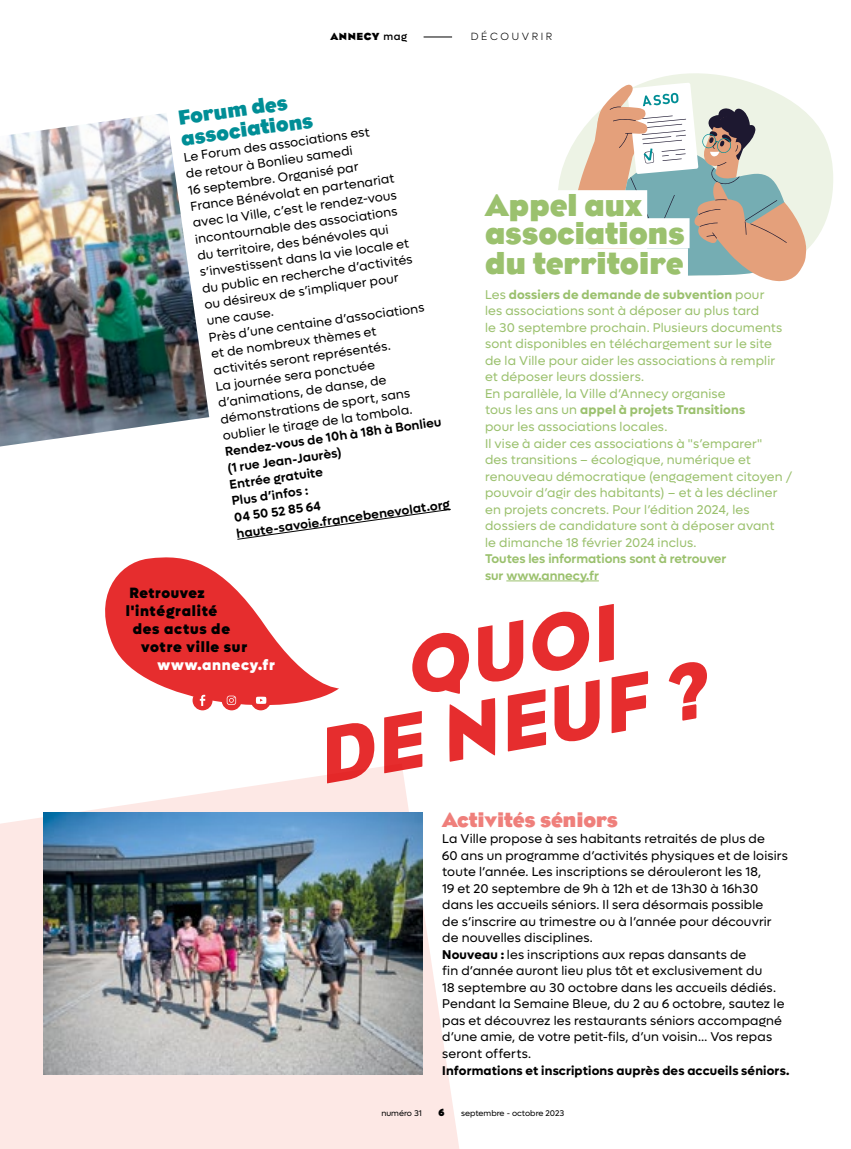
<style>
.page{position:relative;width:851px;height:1149px;background:#fff}
.page>*{position:absolute;margin:0;border:0;box-sizing:border-box;transform-origin:0 0}
.t1{font:italic 81px "Eagle";color:#e62d2e}
.t2{font:700 31.5px "Eagle";letter-spacing:-.01em;color:#9bc16e}
.t3{font:700 21px/21px "Eagle";color:#008e96}
.t4{font:700 21px "Eagle";letter-spacing:-.01em;color:#ef7f7b}
.t5{font:900 15px "Lufga";letter-spacing:.05em;color:#000}
.t6{font:900 15px "Lufga";letter-spacing:.05em;color:#fff}
.Texte_courant{font:12.75px/16.5px "Lufga";letter-spacing:.015em;color:#000}
.Texte_courant-2{font:12.75px/16.5px "Lufga";letter-spacing:.015em;color:#9bc16e}
.Texte_courant-3{font:600 12.75px/16.5px "Lufga";color:#000}
.t7{font:600 12.75px/16.5px "Lufga";color:#9bc16e}
.t8{font:700 10.5px "Eagle";letter-spacing:.05em;color:#000}
.t9{font:300 10.5px "Lufga";letter-spacing:.25em;color:#000}
.t10{font:900 10.5px "Lufga";color:#000}
.t11{font:8.25px "Lufga";color:#000}
.s1{font-family:"Lufga";font-weight:500}
.s2{font-weight:700}
</style>
<div class="page">
<svg style="left:558px;top:73px;width:275px;height:179px"></svg>
<svg style="left:573px;top:83px;width:233px;height:198px"></svg>
<svg style="left:105px;top:557px;width:234px;height:154px;fill:#e62d2e"></svg>
<div style="left:222px;top:690px;width:20px;height:20px;background:#e62d2e;border-radius:50%"></div>
<svg style="left:227px;top:695px;width:9px;height:9px"></svg>
<div style="left:192px;top:690px;width:20px;height:20px;background:#e62d2e;border-radius:50%"></div>
<svg style="left:200px;top:694px;width:5px;height:11px"></svg>
<div style="left:251px;top:690px;width:20px;height:20px;background:#e62d2e;border-radius:50%"></div>
<svg style="left:256px;top:696px;width:10px;height:7px"></svg>
<img style="left:0;top:113px;width:209px;height:333px">
<svg style="left:237px;top:508px;width:214px;height:32px"></svg>
<svg style="left:0;top:764px;width:459px;height:384px;fill:#fde8e5"></svg>
<img style="left:44px;top:812px;width:378px;height:262px">
<div style="left:476px;top:190px;width:171px;height:30px;background:#fff"></div>
<div style="left:476px;top:218px;width:213px;height:30px;background:#fff"></div>
<div style="left:476px;top:248px;width:211px;height:30px;background:#fff"></div>
<hr style="left:506px;top:580px;width:92px;height:1px;background:#9bc16e">
<svg style="left:423px;top:37px;width:29px;height:1px"></svg>
<p class="t8" style="left:330px;top:30px;width:78px">ANNECY <span class="s1">mag</span></p>
<p class="t9" style="left:470px;top:31px;width:83px">DÉCOUVRIR</p>
<p class="t3" style="left:176px;top:107px;width:135px;rotate:-8deg">Forum des associations</p>
<p class="Texte_courant" style="left:182px;top:149px;width:214px;rotate:-8deg">Le Forum des associations est<br>de retour à Bonlieu samedi<br>16 septembre. Organisé par<br>France Bénévolat en partenariat avec la Ville, c’est le rendez-vous incontournable des associations du territoire, des bénévoles qui s’investissent dans la vie locale et du public en recherche d’activités ou désireux de s’impliquer pour une cause.</p>
<p class="Texte_courant" style="left:208px;top:329px;width:219px;rotate:-8deg">Près d’une centaine d’associations et de nombreux thèmes et activités seront représentés.</p>
<p class="Texte_courant" style="left:215px;top:378px;width:193px;rotate:-8deg">La journée sera ponctuée d’animations, de danse, de démonstrations de sport, sans oublier le tirage de la tombola.</p>
<p class="Texte_courant-3" style="left:224px;top:443px;width:220px;rotate:-8deg">Rendez-vous de 10h à 18h à Bonlieu (1 rue Jean-Jaurès)<br>Entrée gratuite</p>
<p class="Texte_courant-3" style="left:231px;top:492px;width:217px;rotate:-8deg">Plus d’infos :<br>04 50 52 85 64 haute-savoie.francebenevolat.org</p>
<p class="t2" style="left:485px;top:185px;width:159px">Appel aux</p>
<p class="t2" style="left:485px;top:213px;width:201px">associations</p>
<p class="t2" style="left:485px;top:243px;width:200px">du territoire</p>
<p class="Texte_courant-2" style="left:485px;top:286px;width:299px">Les <span class="s2">dossiers de demande de subvention</span> pour les associations sont à déposer au plus tard<br>le 30 septembre prochain. Plusieurs documents sont disponibles en téléchargement sur le site de la Ville pour aider les associations à remplir et déposer leurs dossiers.</p>
<p class="Texte_courant-2" style="left:485px;top:385px;width:261px">En parallèle, la Ville d’Annecy organise tous les ans un <span class="s2">appel à projets Transitions </span>pour les associations locales.</p>
<p class="Texte_courant-2" style="left:485px;top:435px;width:309px">Il vise à aider ces associations à "s’emparer"<br>des transitions – écologique, numérique et renouveau démocratique (engagement citoyen / pouvoir d’agir des habitants) – et à les décliner en projets concrets. Pour l’édition 2024, les dossiers de candidature sont à déposer avant<br>le dimanche 18 février 2024 inclus.</p>
<p class="t7" style="left:485px;top:550px;width:243px">Toutes les informations sont à retrouver sur www.annecy.fr</p>
<p class="t5" style="left:130px;top:583px;width:77px">Retrouvez</p>
<p class="t5" style="left:126px;top:601px;width:93px">l'intégralité</p>
<p class="t5" style="left:133px;top:619px;width:99px">des actus de</p>
<p class="t5" style="left:141px;top:637px;width:107px">votre ville sur</p>
<p class="t6" style="left:157px;top:655px;width:119px">www.annecy.fr</p>
<p class="t1" style="left:395px;top:619px;width:215px;rotate:-10deg">QUOI</p>
<p class="t1" style="left:307px;top:707px;width:394px;rotate:-10deg">DE NEUF ?</p>
<p class="t4" style="left:442px;top:806px;width:177px">Activités séniors</p>
<p class="Texte_courant" style="left:442px;top:830px;width:347px">La Ville propose à ses habitants retraités de plus de<br>60 ans un programme d’activités physiques et de loisirs toute l’année. Les inscriptions se dérouleront les 18,<br>19 et 20 septembre de 9h à 12h et de 13h30 à 16h30 dans les accueils séniors. Il sera désormais possible<br>de s’inscrire au trimestre ou à l’année pour découvrir de nouvelles disciplines.</p>
<p class="Texte_courant" style="left:442px;top:945px;width:335px"><span class="s2">Nouveau :</span> les inscriptions aux repas dansants de<br>fin d’année auront lieu plus tôt et exclusivement du<br>18 septembre au 30 octobre dans les accueils dédiés.</p>
<p class="Texte_courant" style="left:442px;top:995px;width:349px">Pendant la Semaine Bleue, du 2 au 6 octobre, sautez le pas et découvrez les restaurants séniors accompagné d’une amie, de votre petit-fils, d’un voisin… Vos repas seront offerts.<br><span class="s2">Informations et inscriptions auprès des accueils séniors.</span></p>
<p class="t11" style="left:381px;top:1108px;width:42px">numéro 31</p>
<p class="t10" style="left:438px;top:1105px;width:7px">6</p>
<p class="t11" style="left:461px;top:1108px;width:104px">septembre - octobre 2023</p>
</div>
